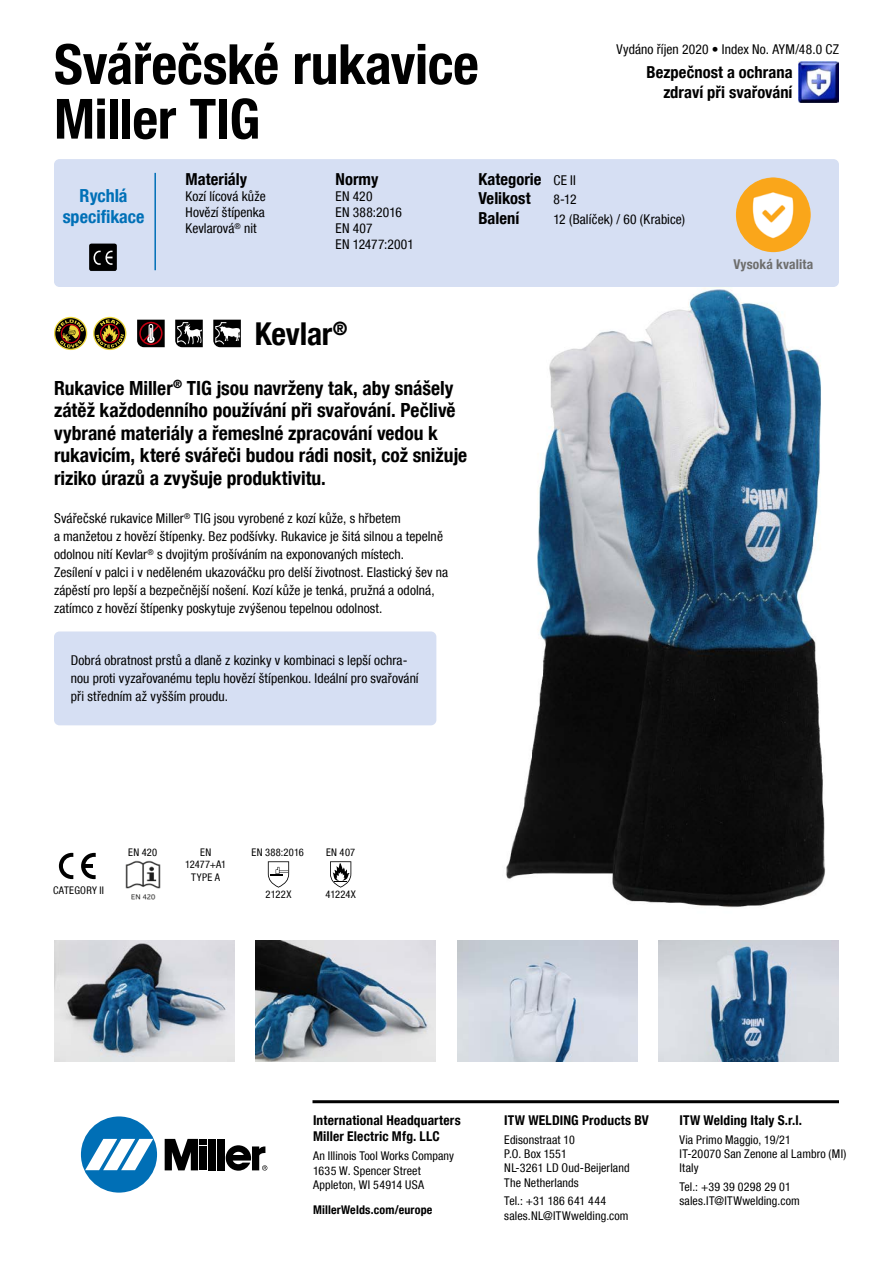
<style>
.page{position:relative;width:893px;height:1263px;background:#fff}
.page>*{position:absolute;margin:0;border:0;box-sizing:border-box;transform-origin:0 0}
.t1{font:700 condensed 55.5px/54.6px "Helvetica Neue LT Com";letter-spacing:-.01em;color:#000}
.t2{font:700 condensed 31.5px "Helvetica Neue LT Com";letter-spacing:-.005em;color:#000}
.t3{font:700 condensed 19.5px/22.5px "Helvetica Neue LT Com";color:#000}
.t4{font:700 condensed 18px/21.6px "Helvetica Neue LT Com";color:#0070b7;text-align:center}
.t5{font:700 condensed 16.5px/19.8px "Helvetica Neue LT Com";color:#000;text-align:right}
.t6{font:condensed 13.5px/18px "Helvetica Neue LT Com";letter-spacing:.005em;color:#000}
.t7{font:700 condensed 13.5px/16.2px "Helvetica Neue LT Com";letter-spacing:.01em;color:#000}
.t8{font:700 condensed 13.5px "Helvetica Neue LT Com";letter-spacing:.01em;color:#6e6e6d}
.t9{font:condensed 12px/14.4px "Helvetica Neue LT Com";letter-spacing:.01em;color:#000}
.t10{font:700 condensed 12px "Helvetica Neue LT Com";letter-spacing:.015em;color:#000}
.t11{font:condensed 10.5px/12.6px "Helvetica Neue LT Com";letter-spacing:.025em;color:#000;text-align:center}
.s1{font-weight:400;font-size:13.5px}
</style>
<div class="page">
<img style="left:506px;top:287px;width:319px;height:621px">
<img style="left:799px;top:62px;width:40px;height:40px">
<div style="left:54px;top:159px;width:785px;height:128px;background:#d6dff3;border-radius:5px"></div>
<div style="left:54px;top:631px;width:382px;height:94px;background:#d6dff3;border-radius:5px"></div>
<svg style="left:89px;top:243px;width:28px;height:28px"></svg>
<hr style="left:154px;top:173px;width:2px;height:97px;background:#0070b7">
<div style="left:81px;top:1116px;width:76px;height:76px;background:#006fb6;border-radius:50%"></div>
<svg style="left:85px;top:1139px;width:68px;height:31px"></svg>
<div style="left:209px;top:1139px;width:7px;height:31px;background:#000"></div>
<div style="left:218px;top:1139px;width:7px;height:31px;background:#000"></div>
<svg style="left:165px;top:1139px;width:42px;height:31px"></svg>
<svg style="left:226px;top:1145px;width:41px;height:26px"></svg>
<hr style="left:312px;top:1100px;width:527px;height:3px;background:#000">
<svg style="left:93px;top:317px;width:33px;height:33px"></svg>
<svg style="left:94px;top:318px;width:31px;height:31px"></svg>
<svg style="left:96px;top:319px;width:28px;height:29px"></svg>
<svg style="left:330px;top:861px;width:21px;height:26px"></svg>
<svg style="left:81px;top:853px;width:15px;height:26px"></svg>
<svg style="left:59px;top:853px;width:14px;height:26px"></svg>
<svg style="left:268px;top:861px;width:21px;height:27px"></svg>
<svg style="left:175px;top:320px;width:28px;height:27px"></svg>
<svg style="left:213px;top:320px;width:28px;height:27px"></svg>
<svg style="left:137px;top:320px;width:28px;height:27px"></svg>
<img style="left:54px;top:941px;width:180px;height:120px">
<img style="left:256px;top:941px;width:180px;height:120px">
<img style="left:457px;top:941px;width:180px;height:120px">
<img style="left:659px;top:941px;width:180px;height:120px">
<img style="left:125px;top:860px;width:36px;height:40px">
<svg style="left:54px;top:317px;width:33px;height:33px"></svg>
<svg style="left:55px;top:318px;width:31px;height:31px"></svg>
<svg style="left:57px;top:319px;width:27px;height:29px"></svg>
<img style="left:736px;top:177px;width:75px;height:75px;border-radius:37px">
<h1 class="t1" style="left:54px;top:37px;width:426px">Svářečské rukavice<br>Miller TIG</h1>
<p class="t6" style="left:617px;top:40px;width:224px">Vydáno říjen 2020 • Index No. AYM/48.0 CZ</p>
<p class="t5" style="left:647px;top:62px;width:147px">Bezpečnost a ochrana zdraví při svařování</p>
<h3 class="t4" style="left:63px;top:185px;width:83px">Rychlá specifikace</h3>
<p class="t5" style="left:186px;top:169px;width:63px">Materiály</p>
<p class="t6" style="left:186px;top:188px;width:82px;line-height:16.2px;text-align:justify">Kozí lícová kůže Hovězí štípenka Kevlarová<sup>®</sup> nit</p>
<p class="t5" style="left:335px;top:169px;width:44px">Normy</p>
<p class="t6" style="left:335px;top:188px;width:80px;line-height:16.2px">EN 420<br>EN 388:2016<br>EN 407<br>EN 12477:2001</p>
<p class="t5" style="left:478px;top:169px;width:99px;text-align:left">Kategorie <span class="s1">CE II<br></span>Velikost</p>
<p class="t6" style="left:553px;top:191px;width:25px">8-12</p>
<p class="t5" style="left:478px;top:209px;width:42px">Balení</p>
<p class="t6" style="left:553px;top:210px;width:133px">12 (Balíček) / 60 (Krabice)</p>
<h2 class="t2" style="left:255px;top:315px;width:94px">Kevlar<sup>®</sup></h2>
<p class="t3" style="left:54px;top:376px;width:415px">Rukavice Miller<sup>®</sup> TIG jsou navrženy tak, aby snášely zátěž každodenního používání při svařování. Pečlivě vybrané materiály a řemeslné zpracování vedou k rukavicím, které svářeči budou rádi nosit, což snižuje riziko úrazů a zvyšuje produktivitu.</p>
<p class="t6" style="left:54px;top:509px;width:396px">Svářečské rukavice Miller<sup>®</sup> TIG jsou vyrobené z kozí kůže, s hřbetem<br>a manžetou z hovězí štípenky. Bez podšívky. Rukavice je šitá silnou a tepelně odolnou nití Kevlar<sup>®</sup> s dvojitým prošíváním na exponovaných místech.<br>Zesílení v palci i v neděleném ukazováčku pro delší životnost. Elastický šev na zápěstí pro lepší a bezpečnější nošení. Kozí kůže je tenká, pružná a odolná, zatímco z hovězí štípenky poskytuje zvýšenou tepelnou odolnost.</p>
<p class="t6" style="left:71px;top:651px;width:349px">Dobrá obratnost prstů a dlaně z kozinky v kombinaci s lepší ochra&shy;nou proti vyzařovanému teplu hovězí štípenkou. Ideální pro svařování při středním až vyšším proudu.</p>
<p class="t8" style="left:733px;top:256px;width:81px">Vysoká kvalita</p>
<p class="t11" style="left:53px;top:884px;width:53px">CATEGORY II</p>
<p class="t11" style="left:128px;top:846px;width:31px">EN 420</p>
<p class="t11" style="left:326px;top:846px;width:31px">EN 407</p>
<p class="t11" style="left:326px;top:888px;width:32px">41224X</p>
<p class="t11" style="left:185px;top:846px;width:43px">EN<br>12477+A1<br>TYPE A</p>
<p class="t11" style="left:251px;top:846px;width:54px">EN 388:2016</p>
<p class="t11" style="left:266px;top:888px;width:27px">2122X</p>
<p class="t7" style="left:313px;top:1112px;width:149px">International Headquarters<br>Miller Electric Mfg. LLC</p>
<p class="t9" style="left:313px;top:1149px;width:143px">An Illinois Tool Works Company<br>1635 W. Spencer Street<br>Appleton, WI 54914 USA</p>
<p class="t10" style="left:313px;top:1202px;width:121px">MillerWelds.com/europe</p>
<p class="t7" style="left:504px;top:1112px;width:146px">ITW WELDING Products BV</p>
<p class="t9" style="left:504px;top:1132px;width:127px">Edisonstraat 10<br>P.O. Box 1551<br>NL-3261 LD Oud-Beijerland<br>The Netherlands</p>
<p class="t9" style="left:504px;top:1194px;width:126px">Tel.: +31 186 641 444 sales.NL@ITWwelding.com</p>
<p class="t7" style="left:679px;top:1112px;width:124px">ITW Welding Italy S.r.l.</p>
<p class="t9" style="left:679px;top:1132px;width:168px">Via Primo Maggio, 19/21<br>IT-20070 San Zenone al Lambro (MI)<br>Italy</p>
<p class="t9" style="left:679px;top:1179px;width:122px">Tel.: +39 39 0298 29 01 sales.IT@ITWwelding.com</p>
</div>
